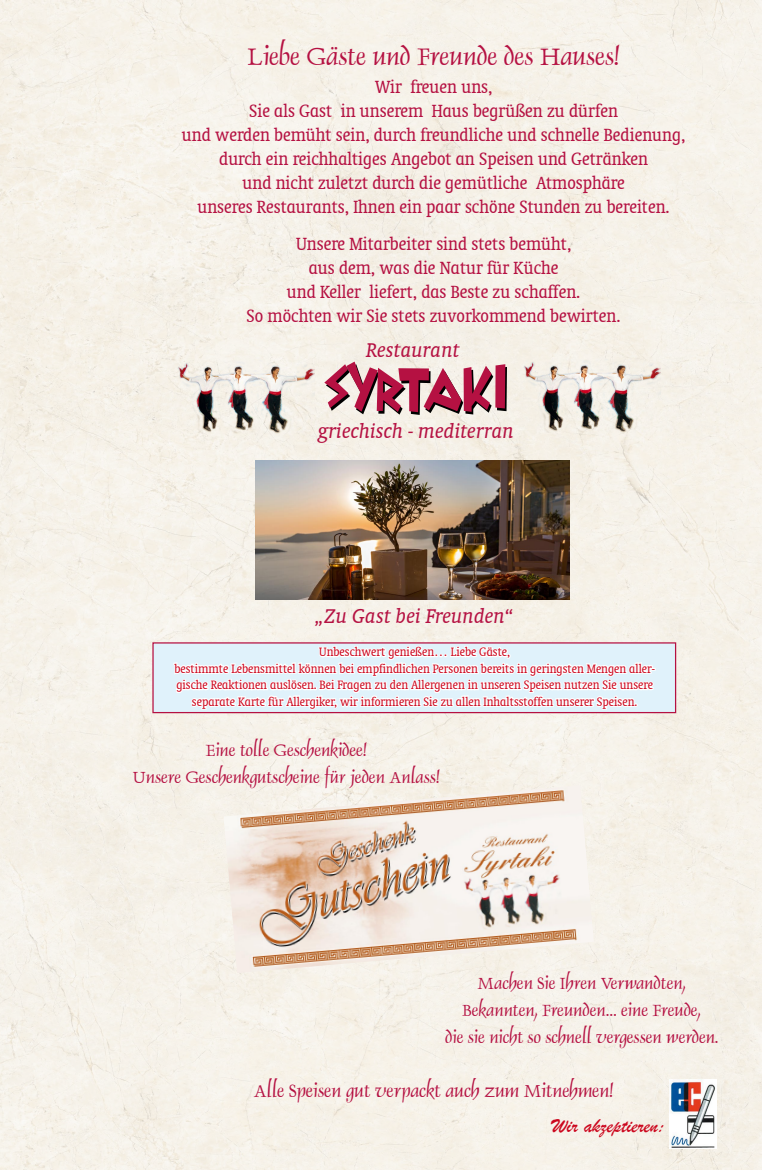
<style>
.page{position:relative;width:762px;height:1170px;background:#fff}
.page>*{position:absolute;margin:0;border:0;box-sizing:border-box;transform-origin:0 0}
.t1{font:27.5px "Dauphin Plain";color:#b51142}
.t2{font:italic 22.5px "Oranda BT";color:#b51142}
.t3{font:21.25px "Brush Script";color:#cc071e}
.t4{font:condensed 20px/24px "Oranda BT";color:#b51142;text-align:center}
.t5{font:20px "Dauphin Plain";color:#b51142}
.t6{font:18.62px/26.8px "Dauphin Plain";color:#b51142;text-align:center}
.t7{font:condensed 13.75px/16.5px "Oranda BT";color:#cc071e;text-align:center}
</style>
<div class="page">
<div style="left:0;top:0;width:762px;height:1169px;background:#f6f1e9"></div>
<svg style="left:324px;top:361px;width:183px;height:54px;background:#c17b8b"></svg>
<div style="left:153px;top:643px;width:522px;height:69px;background:#e0f2fb"></div>
<img style="left:223px;top:785px;width:371px;height:187px">
<img style="left:669px;top:1079px;width:48px;height:69px">
<img style="left:177px;top:360px;width:137px;height:73px">
<img style="left:523px;top:360px;width:137px;height:72px">
<img style="left:255px;top:461px;width:314px;height:138px">
<svg style="left:172px;top:646px;width:484px;height:75px"></svg>
<h1 class="t1" style="left:248px;top:39px;width:373px">Liebe Gäste und Freunde des Hauses!</h1>
<p class="t4" style="left:182px;top:75px;width:505px">Wir freuen uns,<br>Sie als Gast in unserem Haus begrüßen zu dürfen<br>und werden bemüht sein, durch freundliche und schnelle Bedienung, durch ein reichhaltiges Angebot an Speisen und Getränken<br>und nicht zuletzt durch die gemütliche Atmosphäre<br>unseres Restaurants, Ihnen ein paar schöne Stunden zu bereiten.</p>
<p class="t4" style="left:247px;top:231px;width:375px">Unsere Mitarbeiter sind stets bemüht,<br>aus dem, was die Natur für Küche<br>und Keller liefert, das Beste zu schaffen.<br>So möchten wir Sie stets zuvorkommend bewirten.</p>
<p class="t2" style="left:366px;top:337px;width:95px">Restaurant</p>
<p class="t2" style="left:318px;top:418px;width:198px">griechisch - mediterran</p>
<p class="t2" style="left:315px;top:603px;width:199px">„Zu Gast bei Freunden“</p>
<p class="t7" style="left:174px;top:643px;width:482px">Unbeschwert genießen… Liebe Gäste,<br>bestimmte Lebensmittel können bei empfindlichen Personen bereits in geringsten Mengen aller&shy;gische Reaktionen auslösen. Bei Fragen zu den Allergenen in unseren Speisen nutzen Sie unsere separate Karte für Allergiker, wir informieren Sie zu allen Inhaltsstoffen unserer Speisen.</p>
<p class="t6" style="left:133px;top:736px;width:308px">Eine tolle Geschenkidee!<br>Unsere Geschenkgutscheine für jeden Anlass!</p>
<p class="t6" style="left:445px;top:969px;width:274px">Machen Sie Ihren Verwandten,<br>Bekannten, Freunden… eine Freude,<br>die sie nicht so schnell vergessen werden.</p>
<p class="t5" style="left:254px;top:1077px;width:361px">Alle Speisen gut verpackt auch zum Mitnehmen!</p>
<p class="t3" style="left:552px;top:1112px;width:115px">Wir akzeptieren:</p>
</div>
